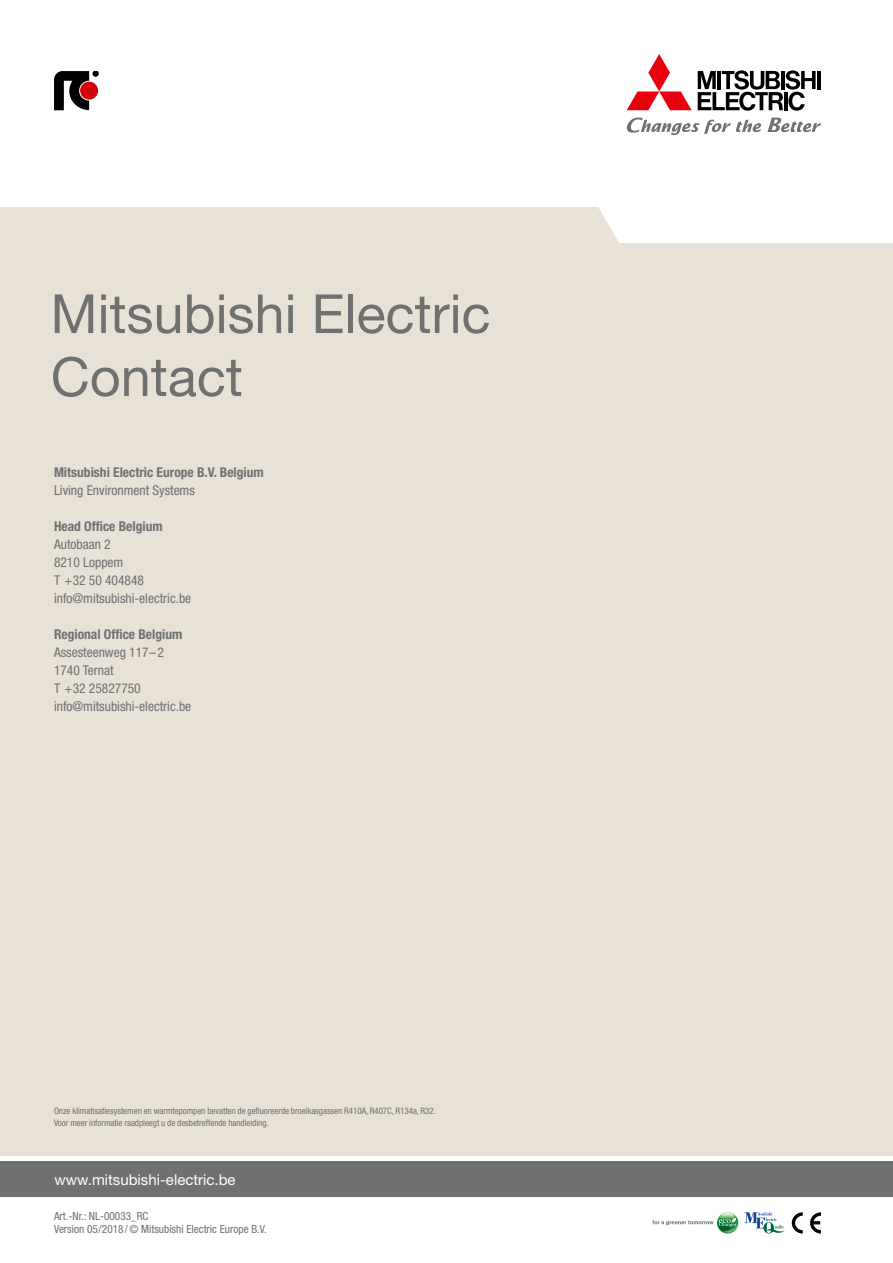
<style>
.page{position:relative;width:893px;height:1263px;background:#fff}
.page>*{position:absolute;margin:0;border:0;box-sizing:border-box;transform-origin:0 0}
.t1{font:54px/63px "Helvetica Neue LT Pro";color:#6f7070}
.t2{font:15px "Helvetica Neue LT Pro";color:#fff}
.t3{font:condensed 13.5px/18px "Helvetica Neue LT Pro";color:#6f7070}
.t4{font:700 condensed 13.5px "Helvetica Neue LT Pro";color:#6f7070}
.t5{font:condensed 11.25px/13.5px "Helvetica Neue LT Pro";color:#6f7070}
.t6{font:condensed 9px/12px "Helvetica Neue LT Pro";letter-spacing:-.005em;color:#6f7070}
</style>
<div class="page">
<div style="left:0;top:207px;width:893px;height:972px;background:#e8e1d6"></div>
<div style="left:598px;top:207px;width:295px;height:36px;background:#fff"></div>
<svg style="left:767px;top:118px;width:54px;height:14px"></svg>
<svg style="left:627px;top:118px;width:134px;height:17px"></svg>
<svg style="left:627px;top:54px;width:65px;height:56px"></svg>
<hr style="left:817px;top:71px;width:4px;height:18px;background:#000">
<svg style="left:698px;top:70px;width:118px;height:41px"></svg>
<svg style="left:744px;top:1212px;width:40px;height:21px"></svg>
<svg style="left:792px;top:1212px;width:11px;height:21px"></svg>
<svg style="left:810px;top:1212px;width:11px;height:21px"></svg>
<img style="left:717px;top:1212px;width:21px;height:21px;border-radius:11px">
<svg style="left:652px;top:1218px;width:84px;height:9px"></svg>
<svg style="left:54px;top:71px;width:44px;height:39px"></svg>
<div style="left:0;top:1161px;width:893px;height:36px;background:#6f7070"></div>
<hr style="left:0;top:1157px;width:893px;height:4px;background:#fff">
<h1 class="t1" style="left:50px;top:281px;width:442px">Mitsubishi Electric<br>Contact</h1>
<h3 class="t4" style="left:54px;top:464px;width:211px">Mitsubishi Electric Europe B.V. Belgium</h3>
<h3 class="t3" style="left:54px;top:481px;width:142px">Living Environment Systems</h3>
<h3 class="t4" style="left:54px;top:518px;width:110px">Head Office Belgium</h3>
<h3 class="t3" style="left:54px;top:535px;width:139px">Autobaan 2<br>8210 Loppem<br>T +32 50 404848 info@mitsubishi-electric.be</h3>
<h3 class="t4" style="left:54px;top:626px;width:130px">Regional Office Belgium</h3>
<h3 class="t3" style="left:54px;top:643px;width:139px">Assesteenweg 117– 2<br>1740 Ternat<br>T +32 25827750 info@mitsubishi-electric.be</h3>
<p class="t6" style="left:54px;top:1104px;width:383px">Onze klimatisatiesystemen en warmtepompen bevatten de gefluoreerde broeikasgassen R410A, R407C, R134a, R32.<br>Voor meer informatie raadpleegt u de desbetreffende handleiding.</p>
<h2 class="t2" style="left:55px;top:1170px;width:183px">www.mitsubishi-electric.be</h2>
<p class="t5" style="left:54px;top:1209px;width:214px">Art.-Nr.: NL-00033_RC<br>Version 05/2018 /© Mitsubishi Electric Europe B.V.</p>
</div>
